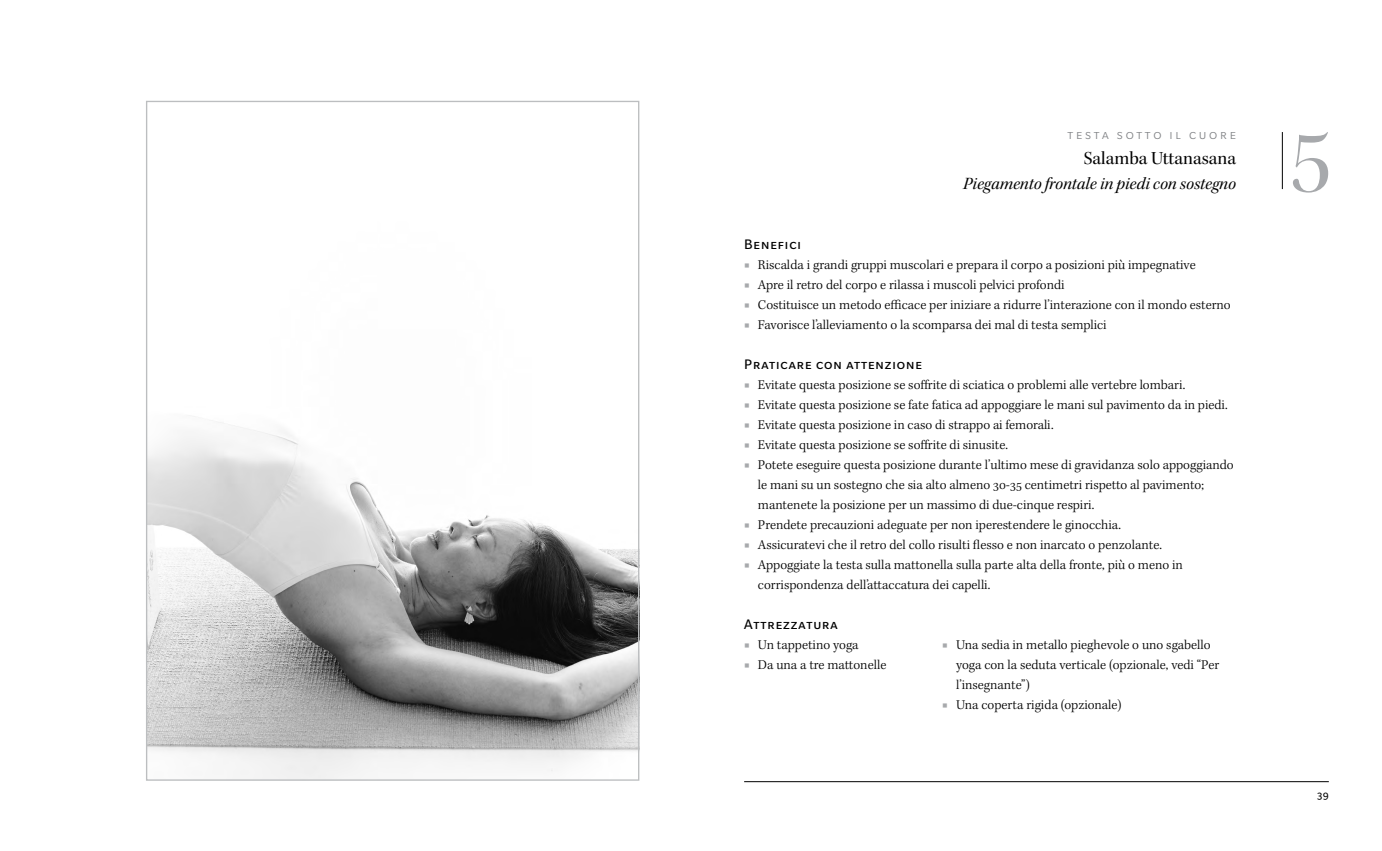
<style>
.page{position:relative;width:1382px;height:851px;background:#fff}
.page>*{position:absolute;margin:0;border:0;box-sizing:border-box;transform-origin:0 0}
.t1{font:91.25px "Kepler Std Disp";color:#a7a9ac}
.t2{font:18.75px "Kepler Std Subh";color:#000}
.t3{font:17.5px "Kepler Std It Subh";color:#000}
.t4{font:15px "Slate Std";letter-spacing:.06em;color:#000}
.t5{font:300 15px "Slate Std";letter-spacing:.18em;color:#808285}
.t6{font:300 13.75px/20px "Kepler Std";letter-spacing:.005em;color:#000}
.t7{font:11.25px "Slate Std";color:#000}
.s1{color:#a7a9ac}
</style>
<div class="page">
<hr style="left:744px;top:781px;width:585px;height:1px;background:#000">
<hr style="left:1282px;top:132px;width:1px;height:57px;background:#000">
<img style="left:148px;top:416px;width:489px;height:362px">
<p class="t5" style="left:1068px;top:126px;width:68px">Te sta sotto</p>
<p class="t5" style="left:1169px;top:126px;width:40px">il Cuore</p>
<h2 class="t2" style="left:1084px;top:148px;width:154px">Salamba Uttanasana</h2>
<p class="t3" style="left:963px;top:174px;width:274px">Piegamento frontale in piedi con sostegno</p>
<p class="t4" style="left:744px;top:236px;width:58px">Benefici</p>
<p class="t6" style="left:744px;top:255px;width:453px"><span class="s1">■</span> Riscalda i grandi gruppi muscolari e prepara il corpo a posizioni più impegnative</p>
<p class="t6" style="left:744px;top:275px;width:322px"><span class="s1">■</span> Apre il retro del corpo e rilassa i muscoli pelvici profondi</p>
<p class="t6" style="left:744px;top:295px;width:488px"><span class="s1">■</span> Costituisce un metodo efficace per iniziare a ridurre l’interazione con il mondo esterno</p>
<p class="t6" style="left:744px;top:315px;width:364px"><span class="s1">■</span> Favorisce l’alleviamento o la scomparsa dei mal di testa semplici</p>
<p class="t4" style="left:744px;top:356px;width:179px">Praticare con attenzione</p>
<p class="t6" style="left:744px;top:375px;width:443px"><span class="s1">■</span> Evitate questa posizione se soffrite di sciatica o problemi alle vertebre lombari.</p>
<p class="t6" style="left:744px;top:395px;width:485px"><span class="s1">■</span> Evitate questa posizione se fate fatica ad appoggiare le mani sul pavimento da in piedi.</p>
<p class="t6" style="left:744px;top:415px;width:311px"><span class="s1">■</span> Evitate questa posizione in caso di strappo ai femorali.</p>
<p class="t6" style="left:744px;top:435px;width:265px"><span class="s1">■</span> Evitate questa posizione se soffrite di sinusite.</p>
<p class="t6" style="left:758px;top:455px;width:477px;text-indent:-14px"><span class="s1">■</span> Potete eseguire questa posizione durante l’ultimo mese di gravidanza solo appoggiando le mani su un sostegno che sia alto almeno 30-35 centimetri rispetto al pavimento; mantenete la posizione per un massimo di due-cinque respiri.</p>
<p class="t6" style="left:744px;top:515px;width:378px"><span class="s1">■</span> Prendete precauzioni adeguate per non iperestendere le ginocchia.</p>
<p class="t6" style="left:744px;top:535px;width:419px"><span class="s1">■</span> Assicuratevi che il retro del collo risulti flesso e non inarcato o penzolante.</p>
<p class="t6" style="left:758px;top:555px;width:426px;text-indent:-14px"><span class="s1">■</span> Appoggiate la testa sulla mattonella sulla parte alta della fronte, più o meno in corrispondenza dell’attaccatura dei capelli.</p>
<p class="t4" style="left:744px;top:616px;width:95px">Attrezzatura</p>
<p class="t6" style="left:744px;top:635px;width:116px"><span class="s1">■</span> Un tappetino yoga</p>
<p class="t6" style="left:744px;top:655px;width:144px"><span class="s1">■</span> Da una a tre mattonelle</p>
<p class="t6" style="left:956px;top:635px;width:265px;text-indent:-14px"><span class="s1">■</span> Una sedia in metallo pieghevole o uno sgabello yoga con la seduta verticale (opzionale, vedi “Per l’insegnante”)</p>
<p class="t6" style="left:942px;top:695px;width:181px"><span class="s1">■</span> Una coperta rigida (opzionale)</p>
<h1 class="t1" style="left:1290px;top:111px;width:43px">5</h1>
<p class="t7" style="left:1317px;top:788px;width:13px">39</p>
</div>
